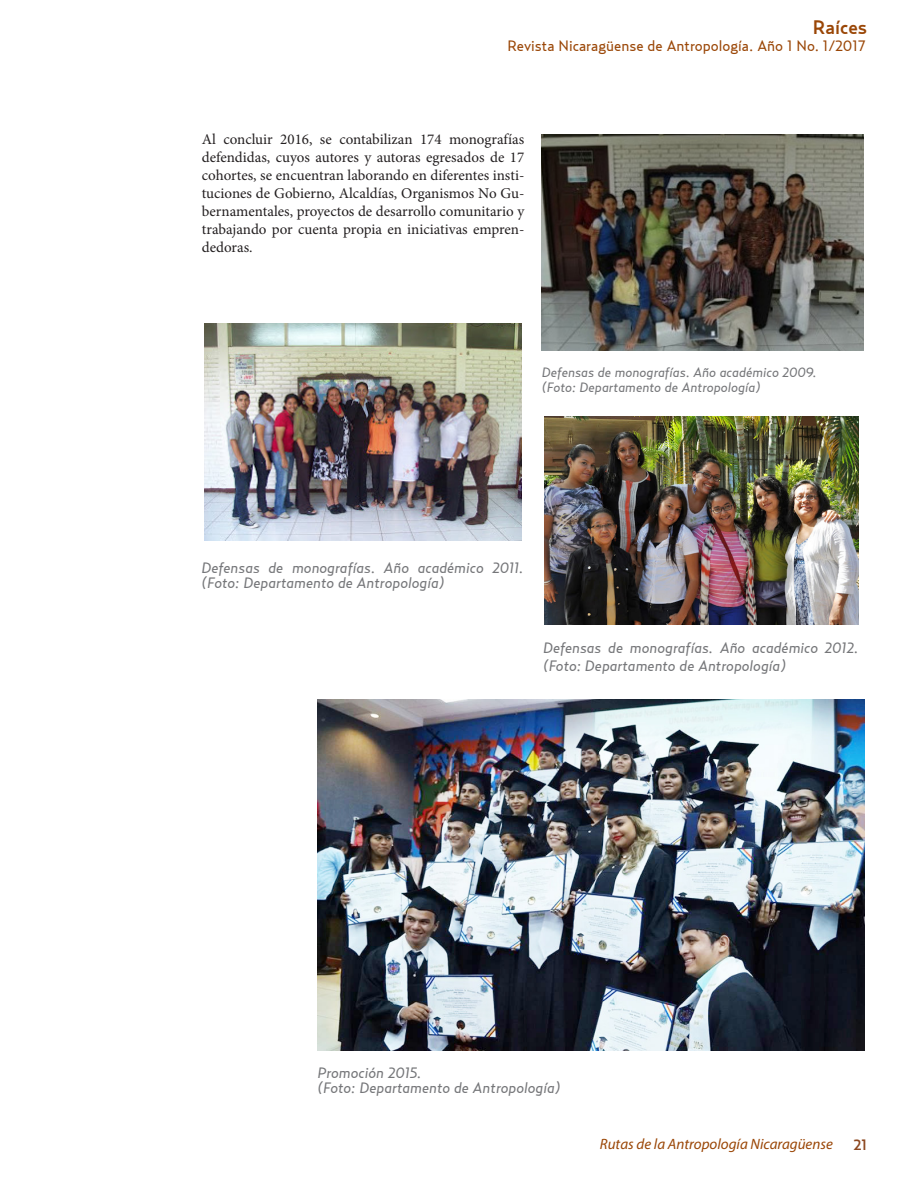
<style>
.page{position:relative;width:918px;height:1188px;background:#fff}
.page>*{position:absolute;margin:0;border:0;box-sizing:border-box;transform-origin:0 0}
.t1{font:500 19.5px "Relay";color:#9a4606}
.CUERPO_DE_TEXTO{font:15px/18px "Minion Pro";color:#231f20;text-align:justify}
.t2{font:italic 15px/15px "Relay";color:#757679}
.t3{font:15px "Relay";color:#9a4606}
.t4{font:italic 15px "Myriad Pro";color:#9a4606}
.t5{font:500 15px "Relay";color:#8d4820}
.t6{font:italic 13.5px "Relay";color:#757679}
</style>
<div class="page">
<img style="left:542px;top:134px;width:322px;height:216px">
<img style="left:204px;top:323px;width:317px;height:218px">
<img style="left:545px;top:417px;width:313px;height:208px">
<img style="left:318px;top:700px;width:547px;height:351px">
<h1 class="t1" style="left:813px;top:15px;width:56px">Raíces</h1>
<p class="t3" style="left:508px;top:37px;width:359px">Revista Nicaragüense de Antropología. Año 1 No. 1/2017</p>
<p class="CUERPO_DE_TEXTO" style="left:202px;top:130px;width:324px">Al concluir 2016, se contabilizan 174 monografías defendidas, cuyos autores y autoras egresados de 17 cohortes, se encuentran laborando en diferentes insti&shy;tuciones de Gobierno, Alcaldías, Organismos No Gu&shy;bernamentales, proyectos de desarrollo comunitario y trabajando por cuenta propia en iniciativas empren&shy;dedoras.</p>
<p class="t6" style="left:542px;top:365px;width:276px">Defensas de monografías. Año académico 2009.</p>
<p class="t6" style="left:542px;top:380px;width:220px">(Foto: Departamento de Antropología)</p>
<p class="t2" style="left:202px;top:560px;width:323px">Defensas de monografías. Año académico 2011. (Foto: Departamento de Antropología)</p>
<p class="t2" style="left:543px;top:639px;width:317px;line-height:18px">Defensas de monografías. Año académico 2012. (Foto: Departamento de Antropología)</p>
<p class="t2" style="left:318px;top:1065px;width:105px">Promoción 2015.</p>
<p class="t2" style="left:318px;top:1080px;width:244px">(Foto: Departamento de Antropología)</p>
<p class="t4" style="left:600px;top:1135px;width:234px">Rutas de la Antropología Nicaragüense</p>
<p class="t5" style="left:854px;top:1136px;width:15px">21</p>
</div>
